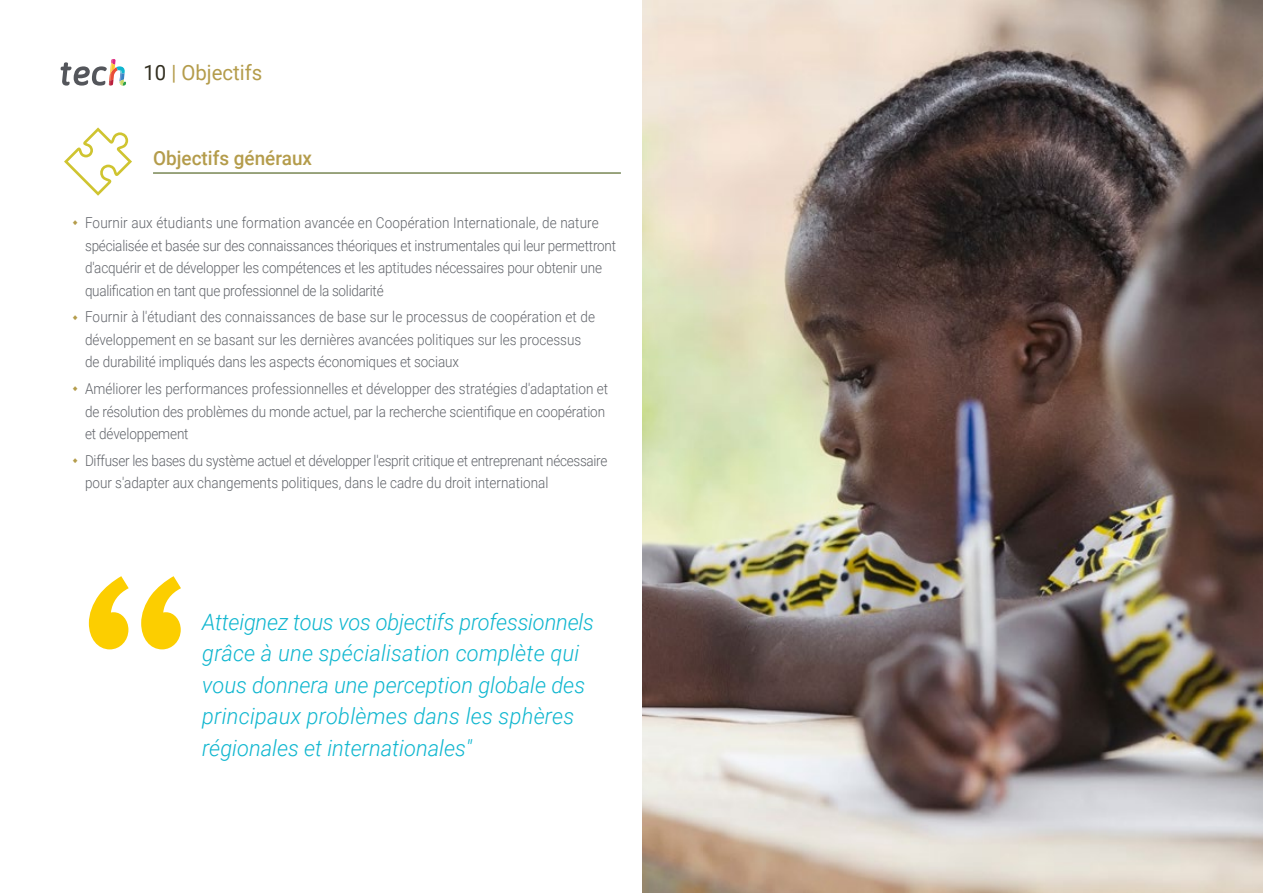
<style>
.page{position:relative;width:1263px;height:893px;background:#fff}
.page>*{position:absolute;margin:0;border:0;box-sizing:border-box;transform-origin:0 0}
.t1{font:italic 300 22.5px/31.5px "Roboto";color:#0fb6cf}
.t2{font:21px "Roboto";color:#b49c4b}
.t3{font:500 19.5px "Roboto";color:#b49c4b}
.t4{font:300 15px/22.5px "Roboto";letter-spacing:-.01em;color:#61646a;scale:.9 1}
.s1{color:#312e20}
</style>
<div class="page">
<hr style="left:153px;top:173px;width:468px;height:1px;background:#b49c4b">
<svg style="left:64px;top:127px;width:68px;height:69px"></svg>
<img style="left:642px;top:0;width:621px;height:893px">
<svg style="left:61px;top:59px;width:65px;height:27px"></svg>
<svg style="left:89px;top:576px;width:92px;height:73px"></svg>
<h2 class="t2" style="left:144px;top:57px;width:120px"><span class="s1">10</span> | Objectifs</h2>
<h3 class="t3" style="left:153px;top:144px;width:160px">Objectifs généraux</h3>
<p class="t4" style="left:85px;top:211px;width:592px">Fournir aux étudiants une formation avancée en Coopération Internationale, de nature spécialisée et basée sur des connaissances théoriques et instrumentales qui leur permettront d'acquérir et de développer les compétences et les aptitudes nécessaires pour obtenir une qualification en tant que professionnel de la solidarité</p>
<p class="t4" style="left:85px;top:305px;width:568px">Fournir à l'étudiant des connaissances de base sur le processus de coopération et de développement en se basant sur les dernières avancées politiques sur les processus de durabilité impliqués dans les aspects économiques et sociaux</p>
<p class="t4" style="left:85px;top:377px;width:583px">Améliorer les performances professionnelles et développer des stratégies d'adaptation et de résolution des problèmes du monde actuel, par la recherche scientifique en coopération et développement</p>
<p class="t4" style="left:85px;top:449px;width:582px">Diffuser les bases du système actuel et développer l'esprit critique et entreprenant nécessaire pour s'adapter aux changements politiques, dans le cadre du droit international</p>
<h1 class="t1" style="left:202px;top:605px;width:393px">Atteignez tous vos objectifs professionnels grâce à une spécialisation complète qui vous donnera une perception globale des principaux problèmes dans les sphères régionales et internationales"</h1>
</div>
